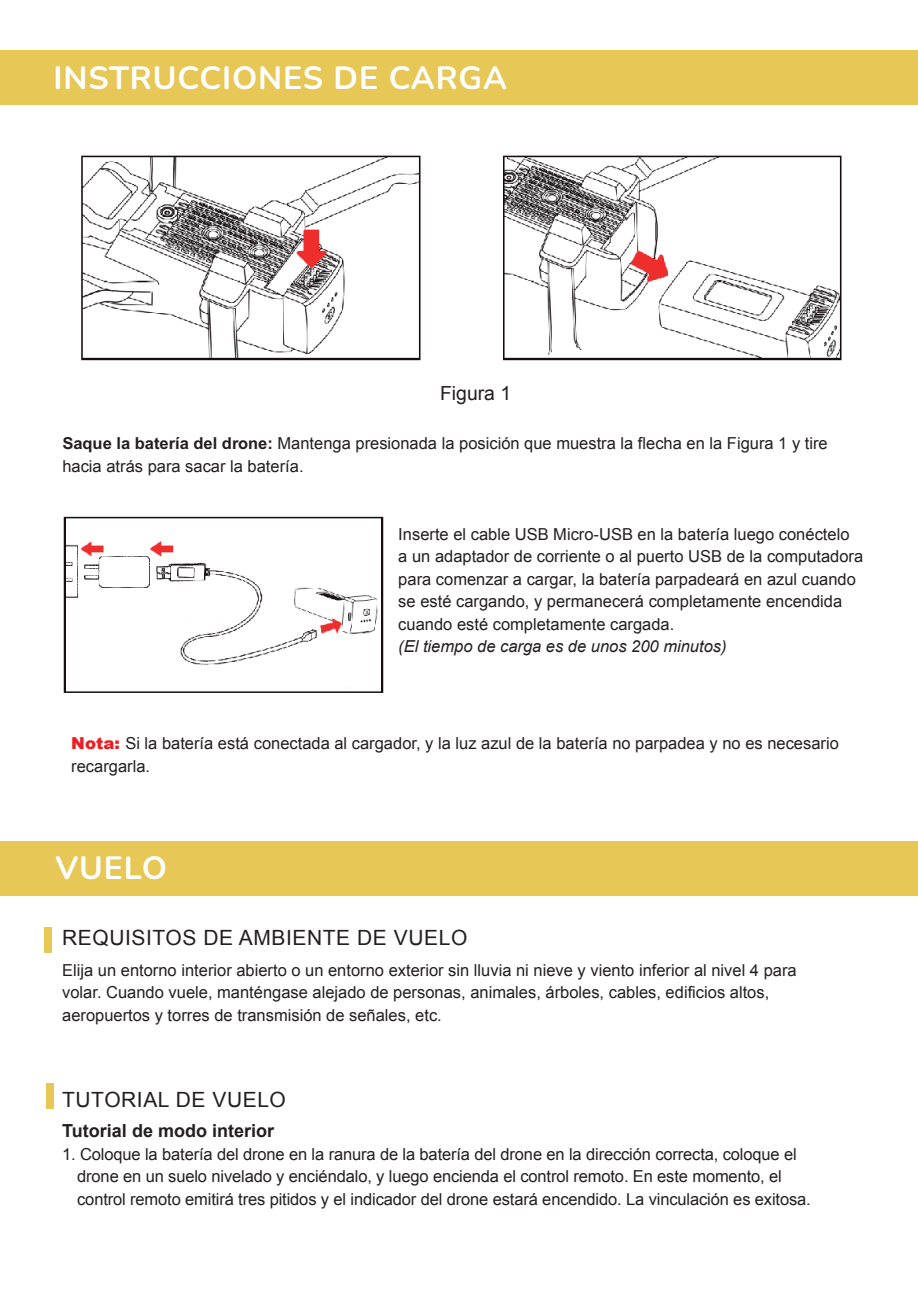
<style>
.page{position:relative;width:918px;height:1299px;background:#fff}
.page>*{position:absolute;margin:0;border:0;box-sizing:border-box;transform-origin:0 0}
.t1{font:700 32.1px "Nunito";letter-spacing:.025em;color:#fff}
.t2{font:21px "Arial";letter-spacing:.025em;color:#231f20}
.t3{font:19.35px "Arial";color:#231f20}
.t4{font:700 18px "Arial";color:#231f20}
.t5{font:16.5px/22.5px "Arial";color:#231f20}
.t6{font:italic 16.5px "Arial";color:#231f20}
.s1{font-weight:700}
.s2{font-weight:900;color:#ee1d23}
</style>
<div class="page">
<div style="left:1px;top:50px;width:917px;height:55px;background:#e7c756"></div>
<img style="left:63px;top:516px;width:321px;height:177px">
<img style="left:81px;top:155px;width:761px;height:206px">
<div style="left:46px;top:1083px;width:8px;height:26px;background:#e7c756"></div>
<div style="left:44px;top:927px;width:7px;height:26px;background:#e7c756"></div>
<div style="left:0;top:841px;width:918px;height:55px;background:#e7c756"></div>
<h1 class="t1" style="left:53px;top:55px;width:455px">INSTRUCCIONES DE CARGA</h1>
<p class="t3" style="left:440px;top:381px;width:73px">Figura 1</p>
<p class="t5" style="left:62px;top:433px;width:767px"><span class="s1">Saque la batería del drone:</span> Mantenga presionada la posición que muestra la flecha en la Figura 1 y tire hacia atrás para sacar la batería.</p>
<p class="t5" style="left:398px;top:523px;width:467px">Inserte el cable USB Micro-USB en la batería luego conéctelo<br>a un adaptador de corriente o al puerto USB de la computadora para comenzar a cargar, la batería parpadeará en azul cuando se esté cargando, y permanecerá completamente encendida cuando esté completamente cargada.</p>
<p class="t6" style="left:398px;top:636px;width:330px">(El tiempo de carga es de unos 200 minutos)</p>
<p class="t5" style="left:71px;top:732px;width:769px"><span class="s2">Nota:</span> Si la batería está conectada al cargador, y la luz azul de la batería no parpadea y no es necesario recargarla.</p>
<h1 class="t1" style="left:56px;top:845px;width:113px">VUELO</h1>
<p class="t2" style="left:62px;top:924px;width:407px">REQUISITOS DE AMBIENTE DE VUELO</p>
<p class="t5" style="left:62px;top:959px;width:736px">Elija un entorno interior abierto o un entorno exterior sin lluvia ni nieve y viento inferior al nivel 4 para volar. Cuando vuele, manténgase alejado de personas, animales, árboles, cables, edificios altos, aeropuertos y torres de transmisión de señales, etc.</p>
<p class="t2" style="left:62px;top:1086px;width:225px">TUTORIAL DE VUELO</p>
<p class="t4" style="left:62px;top:1119px;width:214px">Tutorial de modo interior</p>
<p class="t5" style="left:77px;top:1143px;width:735px;text-indent:-15px">1. Coloque la batería del drone en la ranura de la batería del drone en la dirección correcta, coloque el drone en un suelo nivelado y enciéndalo, y luego encienda el control remoto. En este momento, el control remoto emitirá tres pitidos y el indicador del drone estará encendido. La vinculación es exitosa.</p>
</div>
